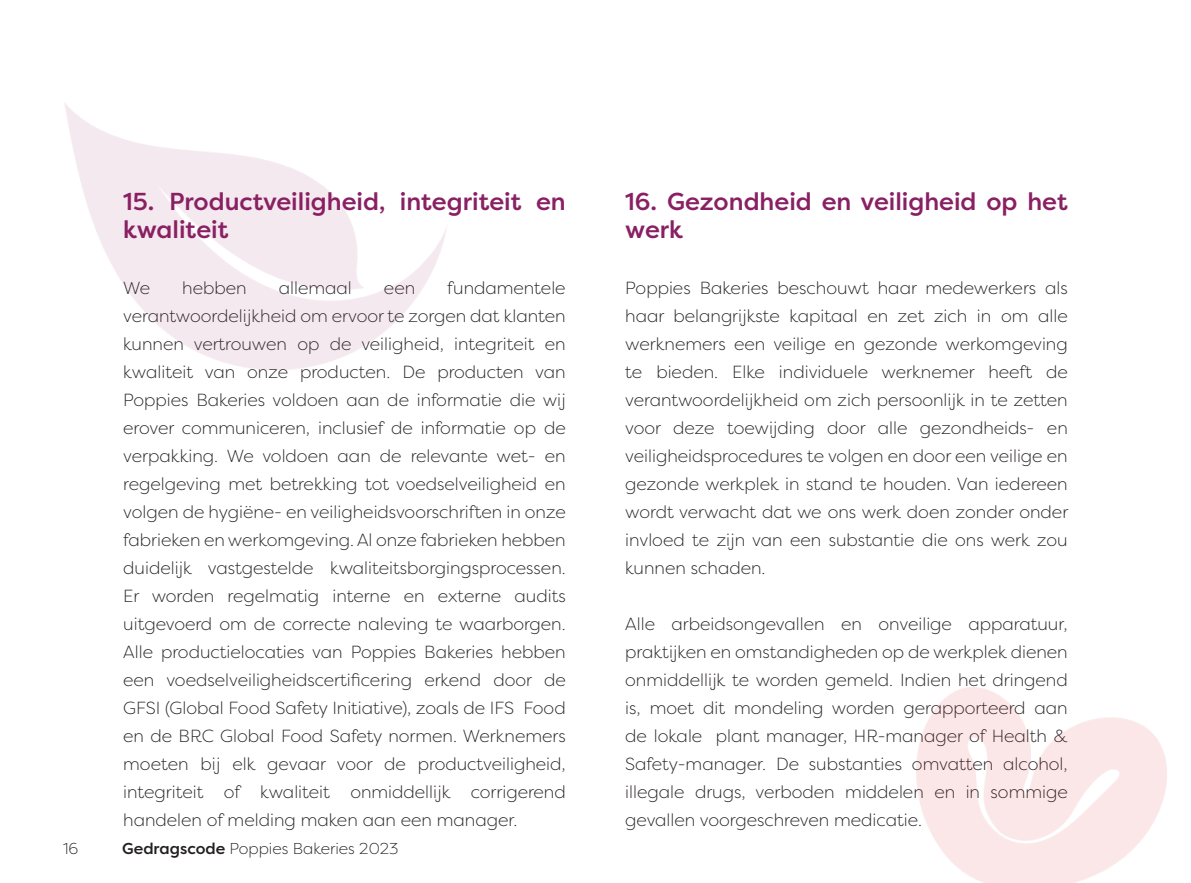
<style>
.page{position:relative;width:1191px;height:883px;background:#fff}
.page>*{position:absolute;margin:0;border:0;box-sizing:border-box;transform-origin:0 0}
.t1{font:500 24.5px/28px "Filson Pro";color:#892063}
.t2{font:300 17.5px/28px "Filson Pro";color:#231f20;text-align:justify}
.t3{font:300 15.75px "Filson Pro";color:#231f20}
.s1{font-weight:500}
</style>
<div class="page">
<h1 class="t1" style="left:123px;top:187px;width:444px">15. Productveiligheid, integriteit en kwaliteit</h1>
<h1 class="t1" style="left:625px;top:187px;width:444px">16. Gezondheid en veiligheid op het werk</h1>
<p class="t2" style="left:123px;top:274px;width:444px;text-indent:324px">fundamentele verantwoordelijkheid om ervoor te zorgen dat klanten kunnen vertrouwen op de veiligheid, integriteit en kwaliteit van onze producten. De producten van Poppies Bakeries voldoen aan de informatie die wij erover communiceren, inclusief de informatie op de verpakking. We voldoen aan de relevante wet- en regelgeving met betrekking tot voedselveiligheid en volgen de hygiëne- en veiligheidsvoorschriften in onze fabrieken en werkomgeving. Al onze fabrieken hebben duidelijk vastgestelde kwaliteitsborgingsprocessen.<br>Er worden regelmatig interne en externe audits uitgevoerd om de correcte naleving te waarborgen.<br>Alle productielocaties van Poppies Bakeries hebben een voedselveiligheidscertificering erkend door de GFSI (Global Food Safety Initiative), zoals de IFS Food en de BRC Global Food Safety normen. Werknemers moeten bij elk gevaar voor de productveiligheid, integriteit of kwaliteit onmiddellijk corrigerend handelen of melding maken aan een manager.</p>
<p class="t2" style="left:123px;top:274px;width:28px">We</p>
<p class="t2" style="left:182px;top:274px;width:66px">hebben</p>
<p class="t2" style="left:279px;top:274px;width:74px">allemaal</p>
<p class="t2" style="left:384px;top:274px;width:33px">een</p>
<p class="t2" style="left:625px;top:274px;width:444px">Poppies Bakeries beschouwt haar medewerkers als haar belangrijkste kapitaal en zet zich in om alle werknemers een veilige en gezonde werkomgeving te bieden. Elke individuele werknemer heeft de verantwoordelijkheid om zich persoonlijk in te zetten voor deze toewijding door alle gezondheids- en veiligheidsprocedures te volgen en door een veilige en gezonde werkplek in stand te houden. Van iedereen wordt verwacht dat we ons werk doen zonder onder invloed te zijn van een substantie die ons werk zou kunnen schaden.</p>
<p class="t2" style="left:625px;top:610px;width:444px">Alle arbeidsongevallen en onveilige apparatuur, praktijken en omstandigheden op de werkplek dienen onmiddellijk te worden gemeld. Indien het dringend is, moet dit mondeling worden gerapporteerd aan de lokale plant manager, HR-manager of Health &amp; Safety-manager. De substanties omvatten alcohol, illegale drugs, verboden middelen en in sommige gevallen voorgeschreven medicatie.</p>
<p class="t3" style="left:63px;top:838px;width:17px">16</p>
<p class="t3" style="left:122px;top:838px;width:278px"><span class="s1">Gedragscode</span> Poppies Bakeries 2023</p>
</div>
